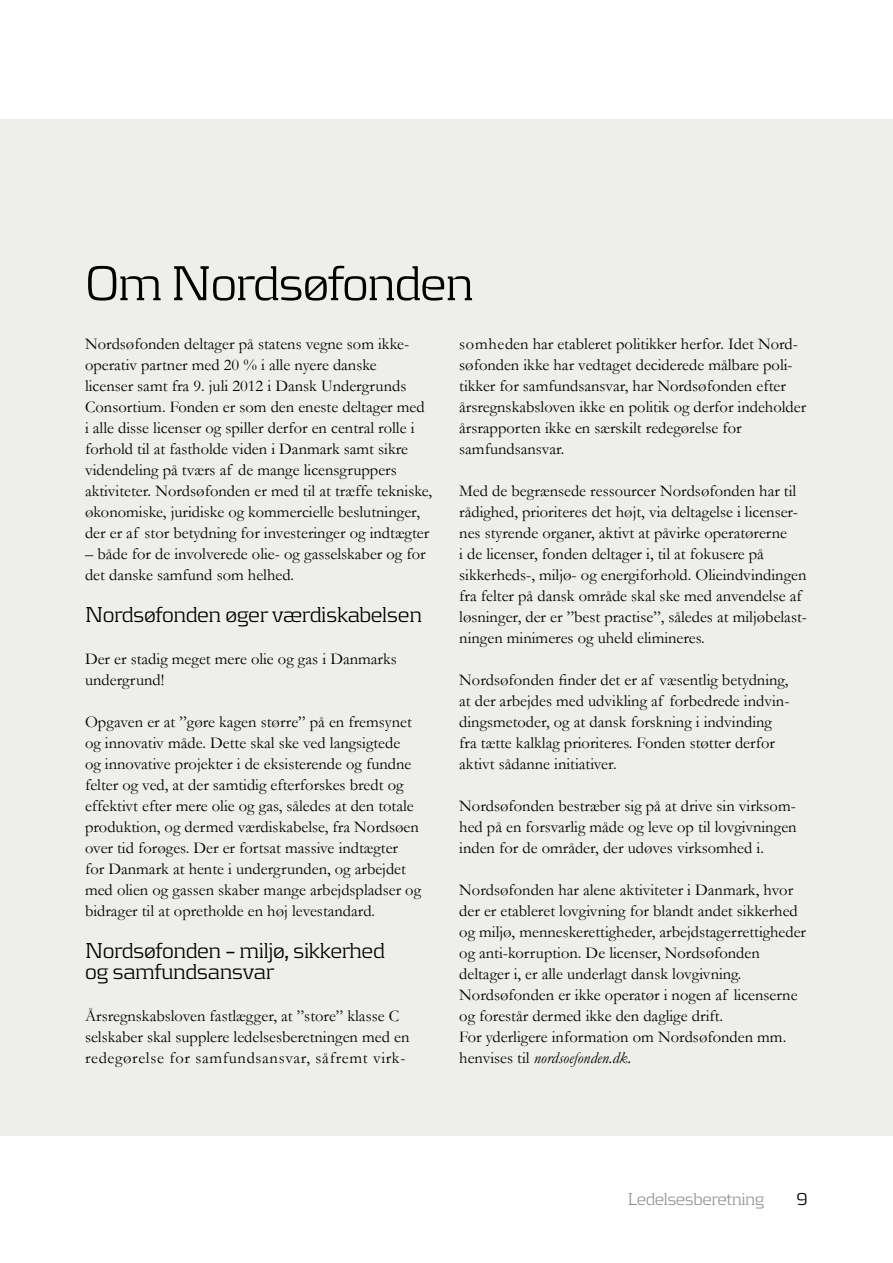
<style>
.page{position:relative;width:893px;height:1263px;background:#fff}
.page>*{position:absolute;margin:0;border:0;box-sizing:border-box;transform-origin:0 0}
.t1{font:300 51px "Kontrapunkt";letter-spacing:-.03em;color:#000}
.t2{font:300 22.5px/21px "Kontrapunkt";letter-spacing:-.02em;color:#000}
.t3{font:300 18px "Kontrapunkt";letter-spacing:-.03em;color:#939598}
.t4{font:300 18px "Kontrapunkt";color:#000}
.t5{font:16.5px/21px "Garamond";color:#000}
.s1{font-style:italic}
</style>
<div class="page">
<div style="left:0;top:119px;width:893px;height:1016px;background:#eeeeeb"></div>
<p class="t1" style="left:85px;top:253px;width:390px">Om Nordsøfonden</p>
<p class="t5" style="left:85px;top:333px;width:349px">Nordsøfonden deltager på statens vegne som ikke&shy;operativ partner med 20 % i alle nyere danske<br>licenser samt fra 9. juli 2012 i Dansk Undergrunds Consortium. Fonden er som den eneste deltager med i alle disse licenser og spiller derfor en central rolle i forhold til at fastholde viden i Danmark samt sikre videndeling på tværs af de mange licensgruppers aktiviteter. Nordsøfonden er med til at træffe tekniske, økonomiske, juridiske og kommercielle beslutninger, der er af stor betydning for investeringer og indtægter</p>
<p class="t5" style="left:85px;top:543px;width:342px">– både for de involverede olie- og gasselskaber og for det danske samfund som helhed.</p>
<p class="t2" style="left:85px;top:603px;width:338px">Nordsøfonden øger værdiskabelsen</p>
<p class="t5" style="left:85px;top:648px;width:313px">Der er stadig meget mere olie og gas i Danmarks undergrund!</p>
<p class="t5" style="left:85px;top:711px;width:338px">Opgaven er at ”gøre kagen større” på en fremsynet og innovativ måde. Dette skal ske ved langsigtede<br>og innovative projekter i de eksisterende og fundne felter og ved, at der samtidig efterforskes bredt og effektivt efter mere olie og gas, således at den totale produktion, og dermed værdiskabelse, fra Nordsøen over tid forøges. Der er fortsat massive indtægter for Danmark at hente i undergrunden, og arbejdet med olien og gassen skaber mange arbejdspladser og bidrager til at opretholde en høj levestandard.</p>
<p class="t2" style="left:85px;top:939px;width:301px">Nordsøfonden – miljø, sikkerhed og samfundsansvar</p>
<p class="t5" style="left:85px;top:1005px;width:326px">Årsregnskabsloven fastlægger, at ”store” klasse C selskaber skal supplere ledelsesberetningen med en redegørelse for samfundsansvar, såfremt virk-</p>
<p class="t5" style="left:459px;top:333px;width:348px">somheden har etableret politikker herfor. Idet Nord&shy;søfonden ikke har vedtaget deciderede målbare poli&shy;tikker for samfundsansvar, har Nordsøfonden efter årsregnskabsloven ikke en politik og derfor indeholder årsrapporten ikke en særskilt redegørelse for samfundsansvar.</p>
<p class="t5" style="left:459px;top:480px;width:349px">Med de begrænsede ressourcer Nordsøfonden har til rådighed, prioriteres det højt, via deltagelse i licenser&shy;nes styrende organer, aktivt at påvirke operatørerne<br>i de licenser, fonden deltager i, til at fokusere på sikkerheds-, miljø- og energiforhold. Olieindvindingen fra felter på dansk område skal ske med anvendelse af løsninger, der er ”best practise”, således at miljøbelast&shy;ningen minimeres og uheld elimineres.</p>
<p class="t5" style="left:459px;top:669px;width:332px">Nordsøfonden finder det er af væsentlig betydning, at der arbejdes med udvikling af forbedrede indvin&shy;dingsmetoder, og at dansk forskning i indvinding fra tætte kalklag prioriteres. Fonden støtter derfor aktivt sådanne initiativer.</p>
<p class="t5" style="left:459px;top:795px;width:339px;text-align:justify">Nordsøfonden bestræber sig på at drive sin virksom&shy;hed på en forsvarlig måde og leve op til lovgivningen inden for de områder, der udøves virksomhed i.</p>
<p class="t5" style="left:459px;top:879px;width:348px">Nordsøfonden har alene aktiviteter i Danmark, hvor der er etableret lovgivning for blandt andet sikkerhed og miljø, menneskerettigheder, arbejdstagerrettigheder og anti-korruption. De licenser, Nordsøfonden deltager i, er alle underlagt dansk lovgivning.<br>Nordsøfonden er ikke operatør i nogen af licenserne og forestår dermed ikke den daglige drift.<br>For yderligere information om Nordsøfonden mm. henvises til <span class="s1">nordsoefonden.dk.</span></p>
<p class="t3" style="left:628px;top:1188px;width:138px">Ledelsesberetning</p>
<p class="t4" style="left:796px;top:1188px;width:13px">9</p>
</div>
